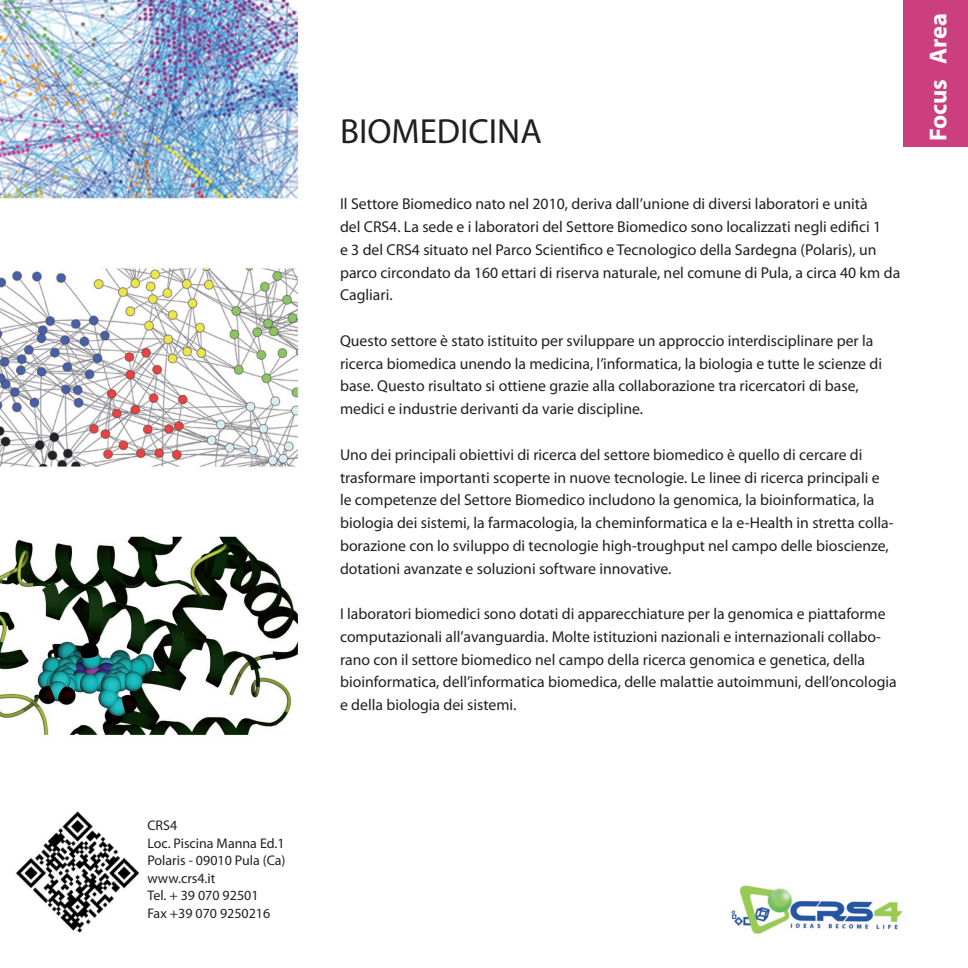
<style>
.page{position:relative;width:968px;height:968px;background:#fff}
.page>*{position:absolute;margin:0;border:0;box-sizing:border-box;transform-origin:0 0}
.t1{font:35px "Myriad Pro";color:#231f20}
.t2{font:700 24.5px "Myriad Pro";color:#fff}
.t3{font:15.75px/22.8px "Myriad Pro";color:#231f20}
.t4{font:14px/17.5px "Myriad Pro";color:#231f20}
</style>
<div class="page">
<img style="left:0;top:0;width:967px;height:935px">
<div style="left:903px;top:0;width:64px;height:146px;background:#cc3f7e"></div>
<p class="t4" style="left:147px;top:816px;width:139px">CRS4<br>Loc. Piscina Manna Ed.1<br>Polaris - 09010 Pula (Ca) www.crs4.it<br>Tel. + 39 070 92501<br>Fax +39 070 9250216</p>
<h1 class="t1" style="left:340px;top:110px;width:203px">BIOMEDICINA</h1>
<p class="t3" style="left:340px;top:192px;width:561px">Il Settore Biomedico nato nel 2010, deriva dall’unione di diversi laboratori e unità<br>del CRS4. La sede e i laboratori del Settore Biomedico sono localizzati negli edifici 1<br>e 3 del CRS4 situato nel Parco Scientifico e Tecnologico della Sardegna (Polaris), un parco circondato da 160 ettari di riserva naturale, nel comune di Pula, a circa 40 km da Cagliari.</p>
<p class="t3" style="left:340px;top:329px;width:543px">Questo settore è stato istituito per sviluppare un approccio interdisciplinare per la ricerca biomedica unendo la medicina, l’informatica, la biologia e tutte le scienze di base. Questo risultato si ottiene grazie alla collaborazione tra ricercatori di base, medici e industrie derivanti da varie discipline.</p>
<p class="t3" style="left:340px;top:443px;width:555px">Uno dei principali obiettivi di ricerca del settore biomedico è quello di cercare di trasformare importanti scoperte in nuove tecnologie. Le linee di ricerca principali e le competenze del Settore Biomedico includono la genomica, la bioinformatica, la biologia dei sistemi, la farmacologia, la cheminformatica e la e-Health in stretta colla&shy;borazione con lo sviluppo di tecnologie high-troughput nel campo delle bioscienze, dotationi avanzate e soluzioni software innovative.</p>
<p class="t3" style="left:340px;top:602px;width:558px">I laboratori biomedici sono dotati di apparecchiature per la genomica e piattaforme computazionali all’avanguardia. Molte istituzioni nazionali e internazionali collabo&shy;rano con il settore biomedico nel campo della ricerca genomica e genetica, della bioinformatica, dell’informatica biomedica, delle malattie autoimmuni, dell’oncologia e della biologia dei sistemi.</p>
<h2 class="t2" style="left:922px;top:141px;width:130px;rotate:-90deg">Focus Area</h2>
</div>
